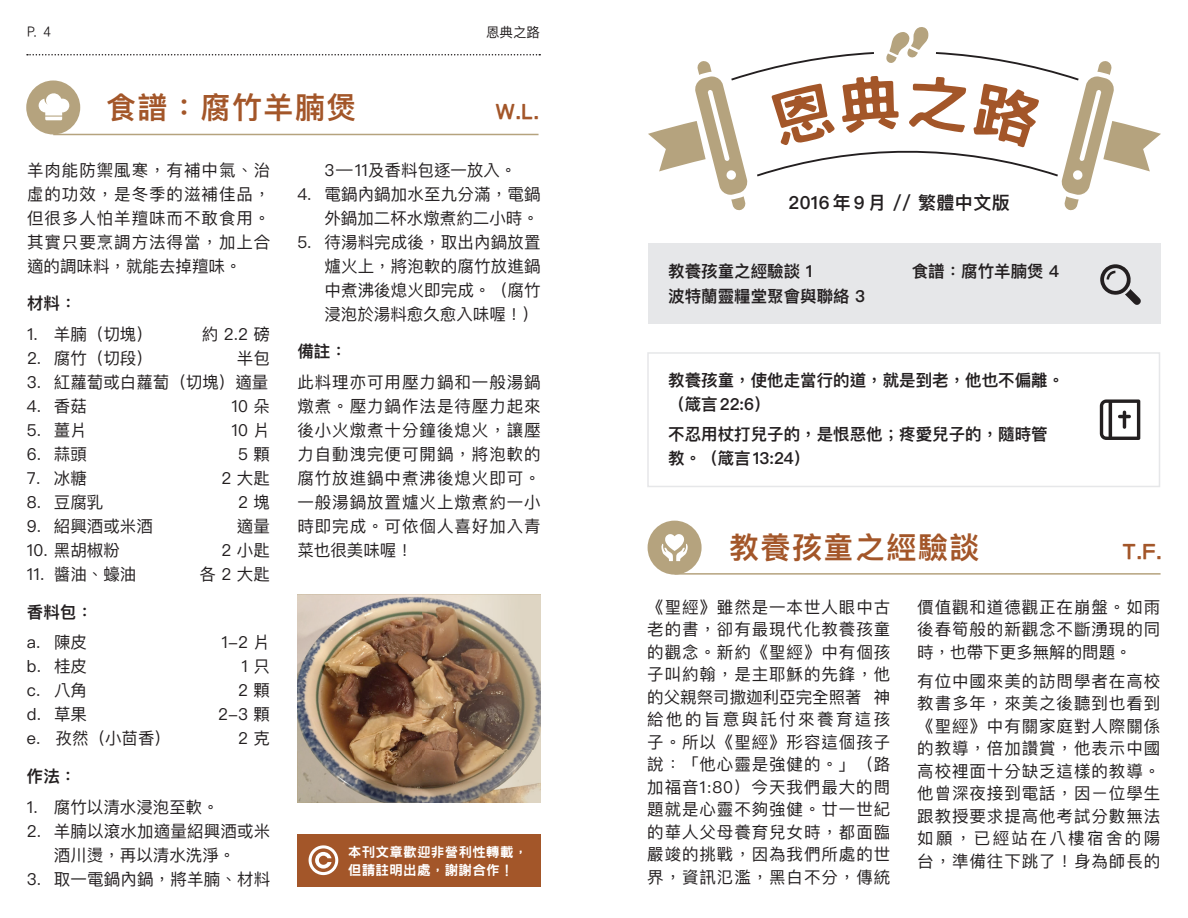
<style>
.page{position:relative;width:1188px;height:918px;background:#fff}
.page>*{position:absolute;margin:0;border:0;box-sizing:border-box;transform-origin:0 0}
.t1{font:600 30px "Ping Fang TC";letter-spacing:.05em;color:#a35629}
.t2{font:800 21px "Han Wang Hei";color:#a35629}
.t3{font:600 18px "Ping Fang TC";letter-spacing:.025em;color:#231f20}
.t4{font:16.5px/22.5px "Ping Fang TC";letter-spacing:.01em;color:#231f20;text-align:justify}
.t5{font:600 16.5px/24px "Ping Fang TC";color:#231f20}
.t6{font:800 13.5px/18px "Han Wang Hei";letter-spacing:.025em;color:#fff}
.t7{font:13.5px "Ping Fang TC";color:#231f20}
.t8{font:300 13.5px "Han Wang Hei";color:#231f20}
</style>
<div class="page">
<div style="left:648px;top:243px;width:512px;height:80px;background:#e6e7e9"></div>
<hr style="left:675px;top:573px;width:486px;height:2px;background:#b5a37e">
<svg style="left:27px;top:54px;width:513px;height:2px"></svg>
<svg style="left:1100px;top:264px;width:41px;height:41px"></svg>
<svg style="left:1100px;top:399px;width:40px;height:41px"></svg>
<svg style="left:648px;top:27px;width:513px;height:184px"></svg>
<div style="left:648px;top:521px;width:54px;height:54px;background:#b5a37e;border-radius:50%"></div>
<svg style="left:661px;top:534px;width:27px;height:27px"></svg>
<div style="left:647px;top:352px;width:513px;height:135px;border:2px solid #e6e7e9"></div>
<div style="left:26px;top:80px;width:54px;height:54px;background:#b5a37e;border-radius:50%"></div>
<hr style="left:53px;top:134px;width:486px;height:1px;background:#b5a37e">
<svg style="left:38px;top:93px;width:31px;height:27px"></svg>
<img style="left:297px;top:595px;width:244px;height:208px">
<img style="left:422px;top:751px;width:119px;height:52px">
<div style="left:297px;top:834px;width:244px;height:52px;background:#a35629"></div>
<svg style="left:309px;top:845px;width:29px;height:30px"></svg>
<p class="t8" style="left:27px;top:25px;width:26px">P. 4</p>
<p class="t7" style="left:486px;top:24px;width:55px">恩典之路</p>
<h1 class="t1" style="left:106px;top:89px;width:252px">食譜：腐竹羊腩煲</h1>
<p class="t2" style="left:495px;top:101px;width:45px">W.L.</p>
<p class="t4" style="left:27px;top:158px;width:245px;line-height:24px">羊肉能防禦風寒，有補中氣、治虛的功效，是冬季的滋補佳品，但很多人怕羊羶味而不敢食用。其實只要烹調方法得當，加上合適的調味料，就能去掉羶味。</p>
<p class="t5" style="left:27px;top:292px;width:51px">材料：</p>
<p class="t4" style="left:27px;top:323px;width:127px">1. 羊腩（切塊）</p>
<p class="t4" style="left:202px;top:323px;width:70px">約 2.2 磅</p>
<p class="t4" style="left:27px;top:347px;width:127px">2. 腐竹（切段）</p>
<p class="t4" style="left:237px;top:347px;width:34px">半包</p>
<p class="t4" style="left:27px;top:371px;width:243px">3. 紅蘿蔔或白蘿蔔（切塊）適量</p>
<p class="t4" style="left:27px;top:395px;width:61px">4. 香菇</p>
<p class="t4" style="left:231px;top:395px;width:40px">10 朵</p>
<p class="t4" style="left:27px;top:419px;width:61px">5. 薑片</p>
<p class="t4" style="left:231px;top:419px;width:40px">10 片</p>
<p class="t4" style="left:27px;top:443px;width:61px">6. 蒜頭</p>
<p class="t4" style="left:238px;top:443px;width:33px">5 顆</p>
<p class="t4" style="left:27px;top:467px;width:61px">7. 冰糖</p>
<p class="t4" style="left:222px;top:467px;width:50px">2 大匙</p>
<p class="t4" style="left:27px;top:491px;width:78px">8. 豆腐乳</p>
<p class="t4" style="left:238px;top:491px;width:33px">2 塊</p>
<p class="t4" style="left:27px;top:515px;width:127px">9. 紹興酒或米酒</p>
<p class="t4" style="left:237px;top:515px;width:34px">適量</p>
<p class="t4" style="left:27px;top:539px;width:94px">10. 黑胡椒粉</p>
<p class="t4" style="left:222px;top:539px;width:50px">2 小匙</p>
<p class="t4" style="left:27px;top:563px;width:111px">11. 醬油、蠔油</p>
<p class="t4" style="left:200px;top:563px;width:72px">各 2 大匙</p>
<p class="t5" style="left:27px;top:600px;width:67px">香料包：</p>
<p class="t4" style="left:27px;top:631px;width:62px">a. 陳皮</p>
<p class="t4" style="left:222px;top:631px;width:50px">1-2 片</p>
<p class="t4" style="left:27px;top:655px;width:62px">b. 桂皮</p>
<p class="t4" style="left:241px;top:655px;width:30px">1 只</p>
<p class="t4" style="left:27px;top:679px;width:62px">c. 八角</p>
<p class="t4" style="left:238px;top:679px;width:33px">2 顆</p>
<p class="t4" style="left:27px;top:703px;width:62px">d. 草果</p>
<p class="t4" style="left:218px;top:703px;width:53px">2-3 顆</p>
<p class="t4" style="left:27px;top:727px;width:146px">e. 孜然（小茴香）</p>
<p class="t4" style="left:238px;top:727px;width:33px">2 克</p>
<p class="t5" style="left:27px;top:764px;width:51px">作法：</p>
<p class="t4" style="left:27px;top:796px;width:193px">1. 腐竹以清水浸泡至軟。</p>
<p class="t4" style="left:27px;top:819px;width:245px;line-height:24px;text-align:center">2. 羊腩以滾水加適量紹興酒或米酒川燙，再以清水洗淨。</p>
<p class="t4" style="left:27px;top:868px;width:245px">3. 取一電鍋內鍋，將羊腩、材料</p>
<p class="t4" style="left:324px;top:159px;width:194px">3 — 11及香料包逐一放入。</p>
<p class="t4" style="left:297px;top:182px;width:245px;line-height:24px;text-align:right">4. 電鍋內鍋加水至九分滿，電鍋外鍋加二杯水燉煮約二小時。</p>
<p class="t4" style="left:324px;top:230px;width:218px;line-height:24px;text-indent:-27px">5. 待湯料完成後，取出內鍋放置爐火上，將泡軟的腐竹放進鍋中煮沸後熄火即完成。（腐竹浸泡於湯料愈久愈入味喔！）</p>
<p class="t5" style="left:297px;top:340px;width:51px">備註：</p>
<p class="t4" style="left:297px;top:370px;width:245px;line-height:24px">此料理亦可用壓力鍋和一般湯鍋燉煮。壓力鍋作法是待壓力起來後小火燉煮十分鐘後熄火，讓壓力自動洩完便可開鍋，將泡軟的腐竹放進鍋中煮沸後熄火即可。一般湯鍋放置爐火上燉煮約一小時即完成。可依個人喜好加入青菜也很美味喔！</p>
<p class="t5" style="left:668px;top:369px;width:397px">教養孩童，使他走當行的道，就是到老，他也不偏離。（箴言 22:6）</p>
<p class="t3" style="left:788px;top:192px;width:223px">2016 年 9 月 // 繁體中文版</p>
<p class="t5" style="left:668px;top:259px;width:146px">教養孩童之經驗談 1</p>
<p class="t5" style="left:912px;top:259px;width:149px">食譜：腐竹羊腩煲 4</p>
<p class="t5" style="left:668px;top:285px;width:198px">波特蘭靈糧堂聚會與聯絡 3</p>
<p class="t5" style="left:668px;top:423px;width:381px">不忍用杖打兒子的，是恨惡他；疼愛兒子的，隨時管教。（箴言 13:24）</p>
<h1 class="t1" style="left:729px;top:529px;width:252px">教養孩童之經驗談</h1>
<p class="t4" style="left:647px;top:596px;width:245px">《聖經》雖然是一本世人眼中古老的書，卻有最現代化教養孩童的觀念。新約《聖經》中有個孩子叫約翰，是主耶穌的先鋒，他的父親祭司撒迦利亞完全照著 神給他的旨意與託付來養育這孩子。所以《聖經》形容這個孩子說：「他心靈是強健的。」（路加福音1:80）今天我們最大的問題就是心靈不夠強健。廿一世紀的華人父母養育兒女時，都面臨嚴竣的挑戰，因為我們所處的世界，資訊氾濫，黑白不分，傳統</p>
<p class="t4" style="left:917px;top:596px;width:245px">價值觀和道德觀正在崩盤。如雨後春筍般的新觀念不斷湧現的同時，也帶下更多無解的問題。</p>
<p class="t2" style="left:1123px;top:541px;width:40px">T.F.</p>
<p class="t4" style="left:917px;top:670px;width:245px">有位中國來美的訪問學者在高校教書多年，來美之後聽到也看到《聖經》中有關家庭對人際關係的教導，倍加讚賞，他表示中國高校裡面十分缺乏這樣的教導。他曾深夜接到電話，因ㄧ位學生跟教授要求提高他考試分數無法如願，已經站在八樓宿舍的陽台，準備往下跳了！身為師長的</p>
<p class="t6" style="left:348px;top:843px;width:181px">本刊文章歡迎非營利性轉載，但請註明出處，謝謝合作！</p>
</div>
